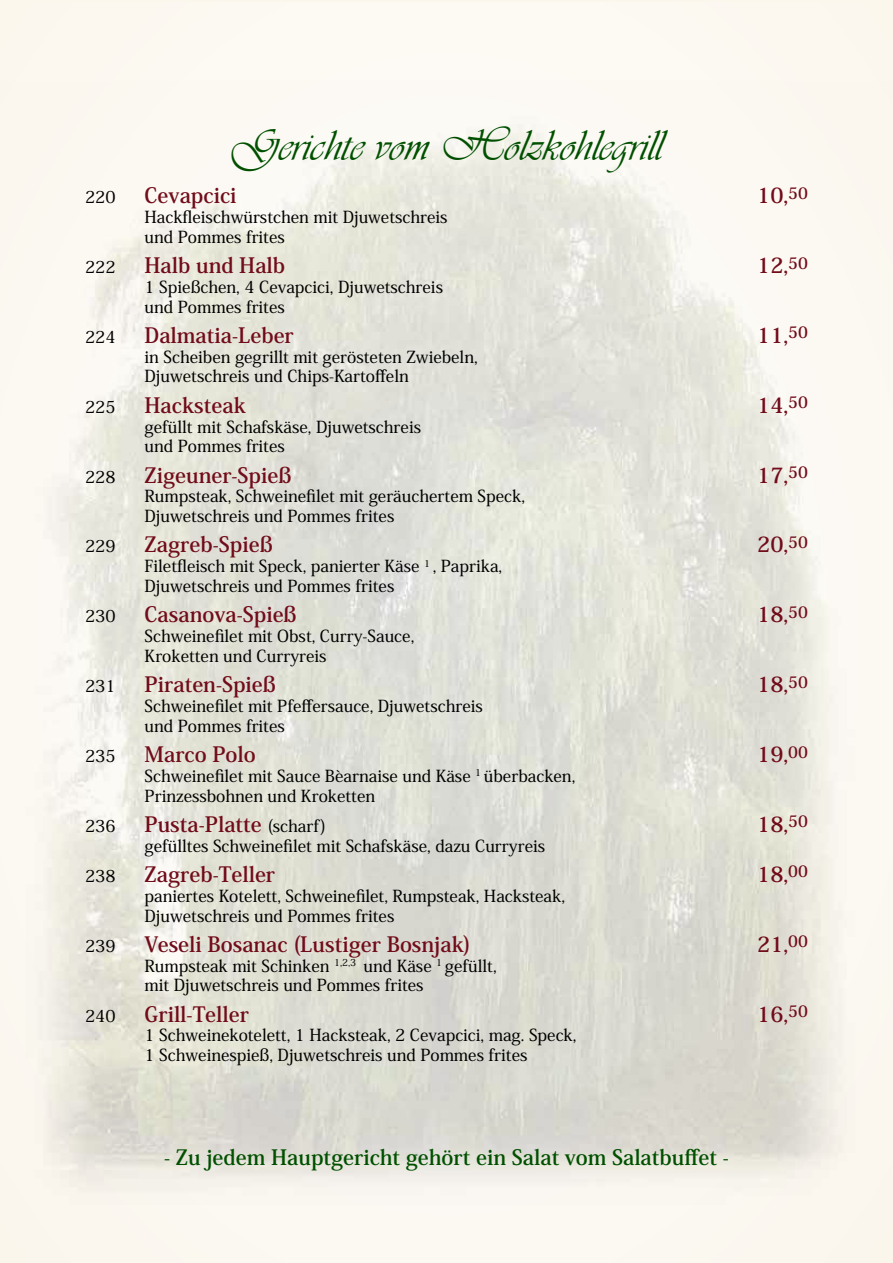
<style>
.page{position:relative;width:893px;height:1263px;background:#fff}
.page>*{position:absolute;margin:0;border:0;box-sizing:border-box;transform-origin:0 0}
.t1{font:45px "Vivaldi D";color:#005000}
.t2{font:700 21px "Koz Min Pro";color:#710c1a}
.t3{font:700 21px "Koz Min Pro";color:#005000}
.t4{font:500 16.5px/19.8px "Koz Min Pro";color:#000}
.s1{font-weight:500;font-size:16.5px;color:#000}
</style>
<div class="page">
<div style="left:0;top:2px;width:893px;height:1261px;background:#fcf8f2"></div>
<img style="left:48px;top:136px;width:788px;height:1050px">
<h1 class="t1" style="left:231px;top:119px;width:433px">Gerichte vom Holzkohlegrill</h1>
<p class="t4" style="left:85px;top:187px;width:32px">220</p>
<p class="t2" style="left:145px;top:180px;width:94px">Cevapcici</p>
<p class="t2" style="left:757px;top:180px;width:52px">10,<sup>50</sup></p>
<p class="t4" style="left:145px;top:206px;width:305px">Hackfleischwürstchen mit Djuwetschreis und Pommes frites</p>
<p class="t4" style="left:85px;top:256px;width:32px">222</p>
<p class="t2" style="left:145px;top:250px;width:142px">Halb und Halb</p>
<p class="t2" style="left:757px;top:250px;width:52px">12,<sup>50</sup></p>
<p class="t4" style="left:145px;top:276px;width:300px">1 Spießchen, 4 Cevapcici, Djuwetschreis und Pommes frites</p>
<p class="t4" style="left:85px;top:326px;width:32px">224</p>
<p class="t2" style="left:145px;top:320px;width:151px">Dalmatia-Leber</p>
<p class="t2" style="left:757px;top:320px;width:52px">11,<sup>50</sup></p>
<p class="t4" style="left:145px;top:346px;width:335px">in Scheiben gegrillt mit gerösteten Zwiebeln,<br>Djuwetschreis und Chips-Kartoffeln</p>
<p class="t4" style="left:85px;top:396px;width:32px">225</p>
<p class="t2" style="left:145px;top:390px;width:103px">Hacksteak</p>
<p class="t2" style="left:757px;top:390px;width:52px">14,<sup>50</sup></p>
<p class="t4" style="left:145px;top:416px;width:278px">gefüllt mit Schafskäse, Djuwetschreis und Pommes frites</p>
<p class="t4" style="left:85px;top:466px;width:32px">228</p>
<p class="t2" style="left:145px;top:460px;width:148px">Zigeuner-Spieß</p>
<p class="t2" style="left:757px;top:460px;width:52px">17,<sup>50</sup></p>
<p class="t4" style="left:145px;top:486px;width:382px">Rumpsteak, Schweinefilet mit geräuchertem Speck,<br>Djuwetschreis und Pommes frites</p>
<p class="t4" style="left:85px;top:536px;width:32px">229</p>
<p class="t2" style="left:145px;top:529px;width:130px">Zagreb-Spieß</p>
<p class="t2" style="left:757px;top:529px;width:52px">20,<sup>50</sup></p>
<p class="t4" style="left:145px;top:556px;width:359px">Filetfleisch mit Speck, panierter Käse <sup>1</sup> , Paprika,<br>Djuwetschreis und Pommes frites</p>
<p class="t4" style="left:85px;top:606px;width:32px">230</p>
<p class="t2" style="left:145px;top:599px;width:154px">Casanova-Spieß</p>
<p class="t2" style="left:757px;top:599px;width:52px">18,<sup>50</sup></p>
<p class="t4" style="left:145px;top:625px;width:271px">Schweinefilet mit Obst, Curry-Sauce,<br>Kroketten und Curryreis</p>
<p class="t4" style="left:85px;top:676px;width:32px">231</p>
<p class="t2" style="left:145px;top:669px;width:133px">Piraten-Spieß</p>
<p class="t2" style="left:757px;top:669px;width:52px">18,<sup>50</sup></p>
<p class="t4" style="left:145px;top:695px;width:340px">Schweinefilet mit Pfeffersauce, Djuwetschreis und Pommes frites</p>
<p class="t4" style="left:85px;top:745px;width:32px">235</p>
<p class="t2" style="left:145px;top:739px;width:113px">Marco Polo</p>
<p class="t2" style="left:757px;top:739px;width:52px">19,<sup>00</sup></p>
<p class="t4" style="left:145px;top:765px;width:432px">Schweinefilet mit Sauce Bèarnaise und Käse <sup>1</sup> überbacken,<br>Prinzessbohnen und Kroketten</p>
<p class="t4" style="left:85px;top:815px;width:32px">236</p>
<p class="t2" style="left:145px;top:809px;width:183px">Pusta-Platte <span class="s1">(scharf)</span></p>
<p class="t2" style="left:757px;top:809px;width:52px">18,<sup>50</sup></p>
<p class="t4" style="left:145px;top:835px;width:402px">gefülltes Schweinefilet mit Schafskäse, dazu Curryreis</p>
<p class="t4" style="left:85px;top:865px;width:32px">238</p>
<p class="t2" style="left:145px;top:859px;width:132px">Zagreb-Teller</p>
<p class="t2" style="left:757px;top:859px;width:52px">18,<sup>00</sup></p>
<p class="t4" style="left:145px;top:885px;width:422px">paniertes Kotelett, Schweinefilet, Rumpsteak, Hacksteak,<br>Djuwetschreis und Pommes frites</p>
<p class="t4" style="left:85px;top:935px;width:32px">239</p>
<p class="t2" style="left:145px;top:929px;width:327px">Veseli Bosanac (Lustiger Bosnjak)</p>
<p class="t2" style="left:757px;top:929px;width:52px">21,<sup>00</sup></p>
<p class="t4" style="left:145px;top:955px;width:354px">Rumpsteak mit Schinken <sup>1,2,3</sup> und Käse <sup>1</sup> gefüllt, mit Djuwetschreis und Pommes frites</p>
<p class="t4" style="left:85px;top:1005px;width:32px">240</p>
<p class="t2" style="left:145px;top:999px;width:106px">Grill-Teller</p>
<p class="t2" style="left:757px;top:999px;width:52px">16,<sup>50</sup></p>
<p class="t4" style="left:145px;top:1025px;width:433px">1 Schweinekotelett, 1 Hacksteak, 2 Cevapcici, mag. Speck,<br>1 Schweinespieß, Djuwetschreis und Pommes frites</p>
<p class="t3" style="left:164px;top:1142px;width:566px">- Zu jedem Hauptgericht gehört ein Salat vom Salatbuffet -</p>
</div>
